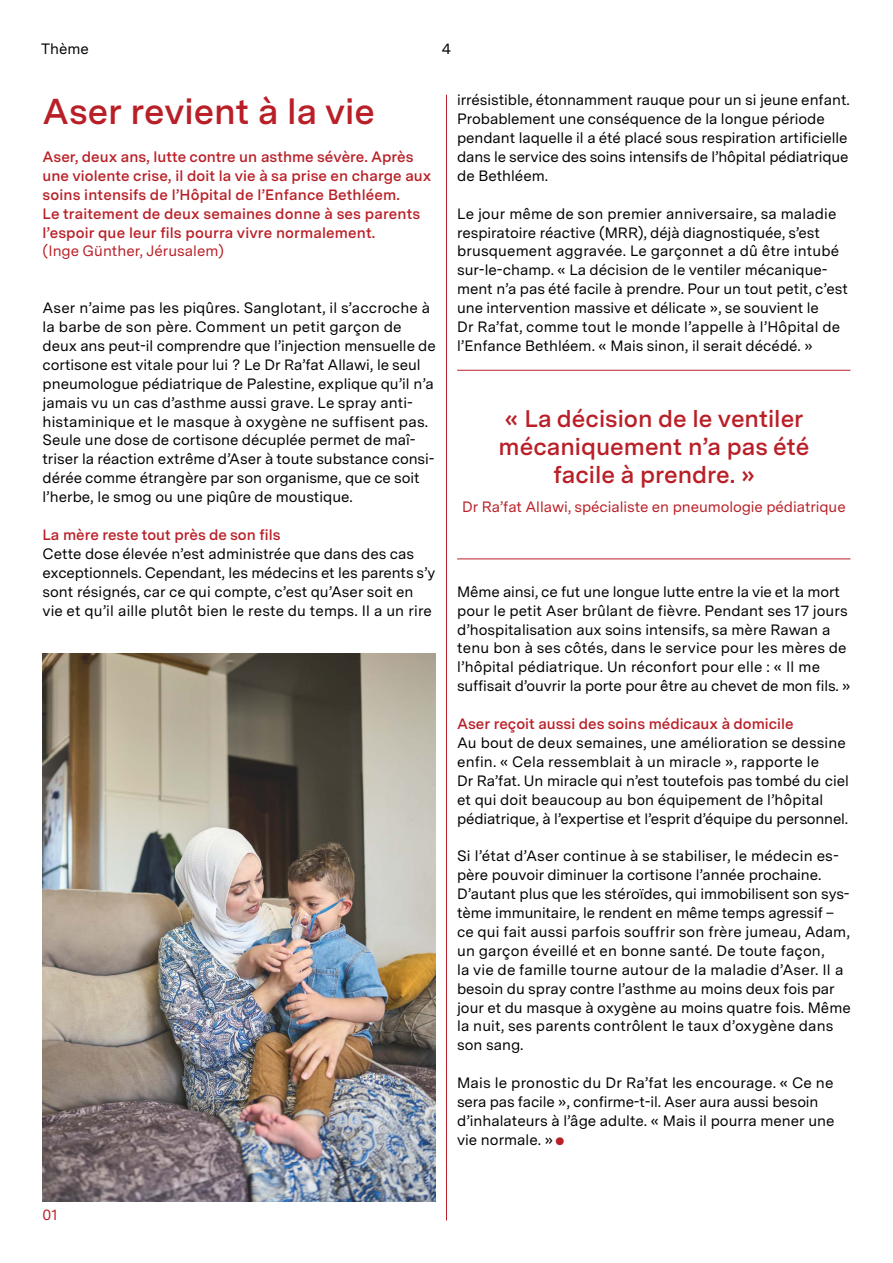
<style>
.page{position:relative;width:893px;height:1263px;background:#fff}
.page>*{position:absolute;margin:0;border:0;box-sizing:border-box;transform-origin:0 0}
.t1{font:600 36px "Messina Sans";color:#b91f27}
.t2{font:600 24px/28.3px "Messina Sans";color:#b91f27;text-align:center}
.t3{font:15px/18.9px "Messina Sans";color:#000}
.t4{font:600 15px/18.9px "Messina Sans";letter-spacing:.005em;color:#b91f27}
.t5{font:15px "Messina Sans";letter-spacing:-.005em;color:#b91f27}
.s1{font-family:"Ki Hi Button";color:#b91f27}
</style>
<div class="page">
<hr style="left:446px;top:95px;width:1px;height:1125px;background:#b91f27">
<hr style="left:457px;top:370px;width:393px;height:1px;background:#b91f27">
<hr style="left:457px;top:558px;width:393px;height:1px;background:#b91f27">
<img style="left:43px;top:653px;width:393px;height:548px">
<p class="t3" style="left:41px;top:39px;width:49px">Thème</p>
<p class="t3" style="left:442px;top:39px;width:11px">4</p>
<h1 class="t1" style="left:43px;top:86px;width:334px">Aser revient à la vie</h1>
<p class="t4" style="left:43px;top:147px;width:391px">Aser, deux ans, lutte contre un asthme sévère. Après une violente crise, il doit la vie à sa prise en charge aux soins intensifs de l’Hôpital de l’Enfance Bethléem.<br>Le traitement de deux semaines donne à ses parents l’espoir que leur fils pourra vivre normalement.</p>
<p class="t5" style="left:43px;top:241px;width:183px">(Inge Günther, Jérusalem)</p>
<p class="t3" style="left:43px;top:298px;width:395px">Aser n’aime pas les piqûres. Sanglotant, il s’accroche à la barbe de son père. Comment un petit garçon de deux ans peut-il comprendre que l’injection mensuelle de cortisone est vitale pour lui ? Le Dr Ra’fat Allawi, le seul pneumologue pédiatrique de Palestine, explique qu’il n’a jamais vu un cas d’asthme aussi grave. Le spray anti&shy;histaminique et le masque à oxygène ne suffisent pas.<br>Seule une dose de cortisone décuplée permet de maî&shy;triser la réaction extrême d’Aser à toute substance consi&shy;dérée comme étrangère par son organisme, que ce soit l’herbe, le smog ou une piqûre de moustique.</p>
<p class="t4" style="left:43px;top:525px;width:239px">La mère reste tout près de son fils</p>
<p class="t3" style="left:43px;top:544px;width:394px">Cette dose élevée n’est administrée que dans des cas exceptionnels. Cependant, les médecins et les parents s’y sont résignés, car ce qui compte, c’est qu’Aser soit en vie et qu’il aille plutôt bien le reste du temps. Il a un rire</p>
<p class="t3" style="left:457px;top:90px;width:394px">irrésistible, étonnamment rauque pour un si jeune enfant.<br>Probablement une conséquence de la longue période pendant laquelle il a été placé sous respiration artificielle dans le service des soins intensifs de l’hôpital pédiatrique de Bethléem.</p>
<p class="t3" style="left:457px;top:204px;width:392px">Le jour même de son premier anniversaire, sa maladie respiratoire réactive (MRR), déjà diagnostiquée, s’est brusquement aggravée. Le garçonnet a dû être intubé sur-le-champ. « La décision de le ventiler mécanique&shy;ment n’a pas été facile à prendre. Pour un tout petit, c’est une intervention massive et délicate », se souvient le<br>Dr Ra’fat, comme tout le monde l’appelle à l’Hôpital de l’Enfance Bethléem. « Mais sinon, il serait décédé. »</p>
<h2 class="t2" style="left:499px;top:404px;width:312px">« La décision de le ventiler mécaniquement n’a pas été facile à prendre. »</h2>
<p class="t5" style="left:462px;top:496px;width:385px">Dr Ra’fat Allawi, spécialiste en pneumologie pédiatrique</p>
<p class="t3" style="left:457px;top:582px;width:395px">Même ainsi, ce fut une longue lutte entre la vie et la mort pour le petit Aser brûlant de fièvre. Pendant ses 17 jours d’hospitalisation aux soins intensifs, sa mère Rawan a tenu bon à ses côtés, dans le service pour les mères de l’hôpital pédiatrique. Un réconfort pour elle : « Il me suffisait d’ouvrir la porte pour être au chevet de mon fils. »</p>
<p class="t4" style="left:457px;top:714px;width:338px">Aser reçoit aussi des soins médicaux à domicile</p>
<p class="t3" style="left:457px;top:733px;width:393px">Au bout de deux semaines, une amélioration se dessine enfin. « Cela ressemblait à un miracle », rapporte le<br>Dr Ra’fat. Un miracle qui n’est toutefois pas tombé du ciel et qui doit beaucoup au bon équipement de l’hôpital pédiatrique, à l’expertise et l’esprit d’équipe du personnel.</p>
<p class="t3" style="left:457px;top:846px;width:395px">Si l’état d’Aser continue à se stabiliser, le médecin es&shy;père pouvoir diminuer la cortisone l’année prochaine.<br>D’autant plus que les stéroïdes, qui immobilisent son sys&shy;tème immunitaire, le rendent en même temps agressif – ce qui fait aussi parfois souffrir son frère jumeau, Adam, un garçon éveillé et en bonne santé. De toute façon,<br>la vie de famille tourne autour de la maladie d’Aser. Il a besoin du spray contre l’asthme au moins deux fois par jour et du masque à oxygène au moins quatre fois. Même la nuit, ses parents contrôlent le taux d’oxygène dans son sang.</p>
<p class="t3" style="left:457px;top:1073px;width:379px">Mais le pronostic du Dr Ra’fat les encourage. « Ce ne sera pas facile », confirme-t-il. Aser aura aussi besoin d’inhalateurs à l’âge adulte. « Mais il pourra mener une vie normale. »<span class="s1">•</span></p>
<p class="t5" style="left:43px;top:1205px;width:16px">01</p>
</div>
